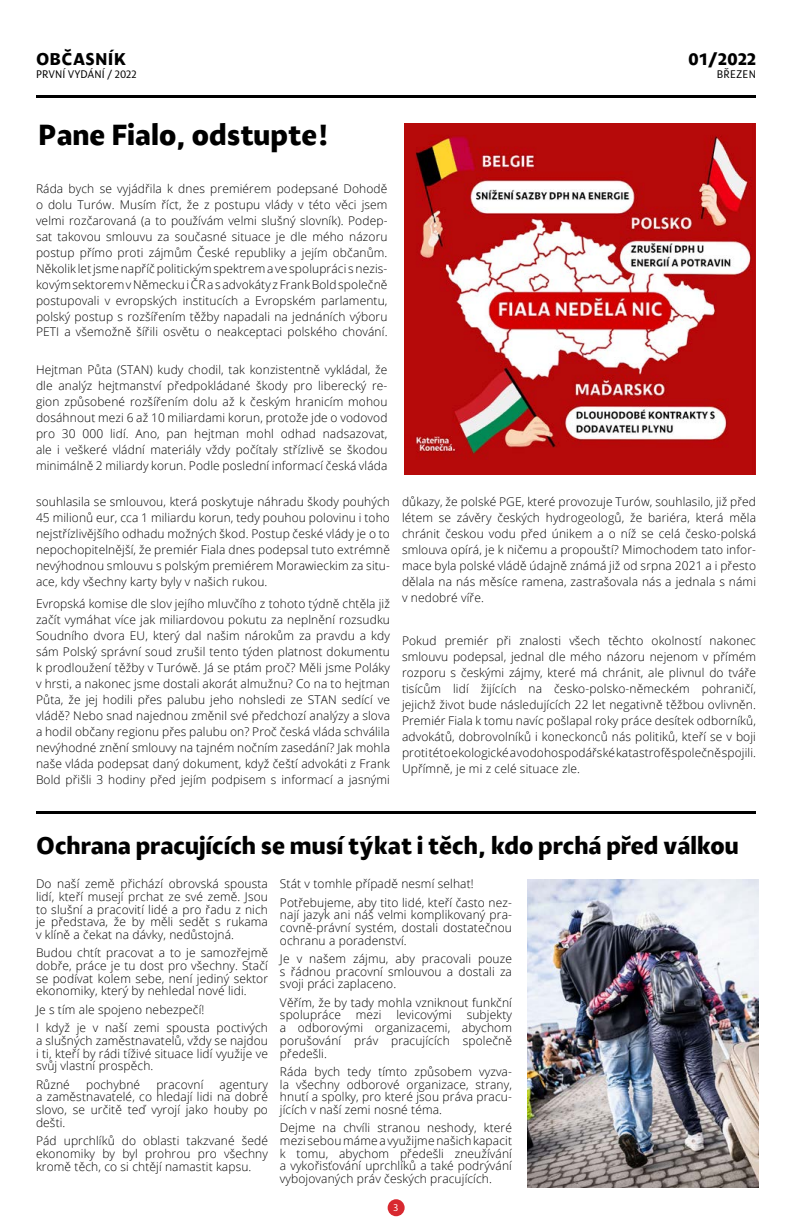
<style>
.page{position:relative;width:792px;height:1224px;background:#fff}
.page>*{position:absolute;margin:0;border:0;box-sizing:border-box;transform-origin:0 0}
.t1{font:900 29px "Modal";color:#000}
.t2{font:900 24px "Modal";color:#000}
.t3{font:900 17px "Modal";letter-spacing:.01em;color:#000}
.t4{font:300 12px/16px "Open Sans";letter-spacing:.01em;color:#000;text-align:justify}
.t5{font:11px "Modal";letter-spacing:.01em;color:#000}
.t6{font:10px "Modal";color:#fff}
</style>
<div class="page">
<div style="left:388px;top:1199px;width:17px;height:17px;background:#d82930;border-radius:50%"></div>
<hr style="left:36px;top:95px;width:720px;height:3px;background:#000">
<hr style="left:36px;top:811px;width:720px;height:2px;background:#000">
<img style="left:405px;top:123px;width:351px;height:352px">
<img style="left:527px;top:879px;width:232px;height:309px">
<h3 class="t3" style="left:36px;top:45px;width:91px">OBČASNÍK</h3>
<h3 class="t3" style="left:688px;top:45px;width:69px">01/2022</h3>
<p class="t5" style="left:36px;top:66px;width:102px">PRVNÍ VYDÁNÍ / 2022</p>
<p class="t5" style="left:717px;top:66px;width:40px">BŘEZEN</p>
<h1 class="t1" style="left:38px;top:111px;width:293px">Pane Fialo, odstupte!</h1>
<p class="t4" style="left:36px;top:180px;width:353px">Ráda bych se vyjádřila k dnes premiérem podepsané Dohodě o dolu Turów. Musím říct, že z postupu vlády v této věci jsem velmi rozčarovaná (a to používám velmi slušný slovník). Podep&shy;sat takovou smlouvu za současné situace je dle mého názoru postup přímo proti zájmům České republiky a jejím občanům.<br>Několik let jsme napříč politickým spektrem a ve spolupráci s nezis&shy;kovým sektorem v Německu i ČR a s advokáty z Frank Bold společně postupovali v evropských institucích a Evropském parlamentu, polský postup s rozšířením těžby napadali na jednáních výboru PETI a všemožně šířili osvětu o neakceptaci polského chování.</p>
<p class="t4" style="left:36px;top:361px;width:353px">Hejtman Půta (STAN) kudy chodil, tak konzistentně vykládal, že dle analýz hejtmanství předpokládané škody pro liberecký re&shy;gion způsobené rozšířením dolu až k českým hranicím mohou dosáhnout mezi 6 až 10 miliardami korun, protože jde o vodovod pro 30 000 lidí. Ano, pan hejtman mohl odhad nadsazovat, ale i veškeré vládní materiály vždy počítaly střízlivě se škodou minimálně 2 miliardy korun. Podle poslední informací česká vláda</p>
<p class="t4" style="left:36px;top:493px;width:356px">souhlasila se smlouvou, která poskytuje náhradu škody pouhých 45 milionů eur, cca 1 miliardu korun, tedy pouhou polovinu i toho nejstřízlivějšího odhadu možných škod. Postup české vlády je o to nepochopitelnější, že premiér Fiala dnes podepsal tuto extrémně nevýhodnou smlouvu s polským premiérem Morawieckim za situ&shy;ace, kdy všechny karty byly v našich rukou.</p>
<p class="t4" style="left:36px;top:595px;width:356px">Evropská komise dle slov jejího mluvčího z tohoto týdně chtěla již začít vymáhat více jak miliardovou pokutu za neplnění rozsudku Soudního dvora EU, který dal našim nárokům za pravdu a kdy sám Polský správní soud zrušil tento týden platnost dokumentu k prodloužení těžby v Turówě. Já se ptám proč? Měli jsme Poláky v hrsti, a nakonec jsme dostali akorát almužnu? Co na to hejtman Půta, že jej hodili přes palubu jeho nohsledi ze STAN sedící ve vládě? Nebo snad najednou změnil své předchozí analýzy a slova a hodil občany regionu přes palubu on? Proč česká vláda schválila nevýhodné znění smlouvy na tajném nočním zasedání? Jak mohla naše vláda podepsat daný dokument, když čeští advokáti z Frank Bold přišli 3 hodiny před jejím podpisem s informací a jasnými</p>
<p class="t4" style="left:402px;top:493px;width:356px">důkazy, že polské PGE, které provozuje Turów, souhlasilo, již před létem se závěry českých hydrogeologů, že bariéra, která měla chránit českou vodu před únikem a o níž se celá česko-polská smlouva opírá, je k ničemu a propouští? Mimochodem tato infor&shy;mace byla polské vládě údajně známá již od srpna 2021 a i přesto dělala na nás měsíce ramena, zastrašovala nás a jednala s námi v nedobré víře.</p>
<p class="t4" style="left:402px;top:633px;width:356px">Pokud premiér při znalosti všech těchto okolností nakonec smlouvu podepsal, jednal dle mého názoru nejenom v přímém rozporu s českými zájmy, které má chránit, ale plivnul do tváře tisícům lidí žijících na česko-polsko-německém pohraničí, jejichž život bude následujících 22 let negativně těžbou ovlivněn.<br>Premiér Fiala k tomu navíc pošlapal roky práce desítek odborníků, advokátů, dobrovolníků i koneckonců nás politiků, kteří se v boji proti této ekologické a vodohospodářské katastrofě společně spojili.<br>Upřímně, je mi z celé situace zle.</p>
<h2 class="t2" style="left:36px;top:826px;width:704px">Ochrana pracujících se musí týkat i těch, kdo prchá před válkou</h2>
<p class="t4" style="left:36px;top:877px;width:234px;line-height:12.7px">Do naší země přichází obrovská spousta lidí, kteří musejí prchat ze své země. Jsou to slušní a pracovití lidé a pro řadu z nich je představa, že by měli sedět s rukama v klíně a čekat na dávky, nedůstojná.</p>
<p class="t4" style="left:36px;top:946px;width:234px;line-height:12.7px">Budou chtít pracovat a to je samozřejmě dobře, práce je tu dost pro všechny. Stačí se podívat kolem sebe, není jediný sektor ekonomiky, který by nehledal nové lidi.</p>
<p class="t4" style="left:36px;top:1000px;width:234px;line-height:18.4px">Je s tím ale spojeno nebezpečí!<br>I když je v naší zemi spousta poctivých</p>
<p class="t4" style="left:36px;top:1034px;width:234px;line-height:12.7px">a slušných zaměstnavatelů, vždy se najdou i ti, kteří by rádi tíživé situace lidí využije ve svůj vlastní prospěch.</p>
<p class="t4" style="left:36px;top:1076px;width:35px">Různé</p>
<p class="t4" style="left:86px;top:1076px;width:56px">pochybné</p>
<p class="t4" style="left:156px;top:1076px;width:49px">pracovní</p>
<p class="t4" style="left:36px;top:1078px;width:234px;line-height:12.7px;text-indent:184px">agentury a zaměstnavatelé, co hledají lidi na dobré slovo, se určitě teď vyrojí jako houby po dešti.</p>
<p class="t4" style="left:36px;top:1134px;width:234px;line-height:12.7px">Pád uprchlíků do oblasti takzvané šedé ekonomiky by byl prohrou pro všechny kromě těch, co si chtějí namastit kapsu.</p>
<p class="t4" style="left:280px;top:874px;width:234px;line-height:18.4px">Stát v tomhle případě nesmí selhat!<br>Potřebujeme, aby tito lidé, kteří často nez-</p>
<p class="t4" style="left:280px;top:908px;width:234px;line-height:12.7px">nají jazyk ani náš velmi komplikovaný pra&shy;covně-právní systém, dostali dostatečnou ochranu a poradenství.</p>
<p class="t4" style="left:280px;top:952px;width:234px;line-height:12.7px">Je v našem zájmu, aby pracovali pouze s řádnou pracovní smlouvou a dostali za svoji práci zaplaceno.</p>
<p class="t4" style="left:280px;top:996px;width:234px;line-height:12.7px">Věřím, že by tady mohla vzniknout funkční spolupráce mezi levicovými subjekty a odborovými organizacemi, abychom porušování práv pracujících společně předešli.</p>
<p class="t4" style="left:280px;top:1065px;width:234px;line-height:12.7px">Ráda bych tedy tímto způsobem vyzva&shy;la všechny odborové organizace, strany, hnutí a spolky, pro které jsou práva pracu&shy;jících v naší zemi nosné téma.</p>
<p class="t4" style="left:280px;top:1121px;width:234px;line-height:12.7px">Dejme na chvíli stranou neshody, které mezi sebou máme a využijme našich kapacit k tomu, abychom předešli zneužívání a vykořisťování uprchlíků a také podrývání vybojovaných práv českých pracujících.</p>
<p class="t6" style="left:394px;top:1200px;width:6px">3</p>
</div>
